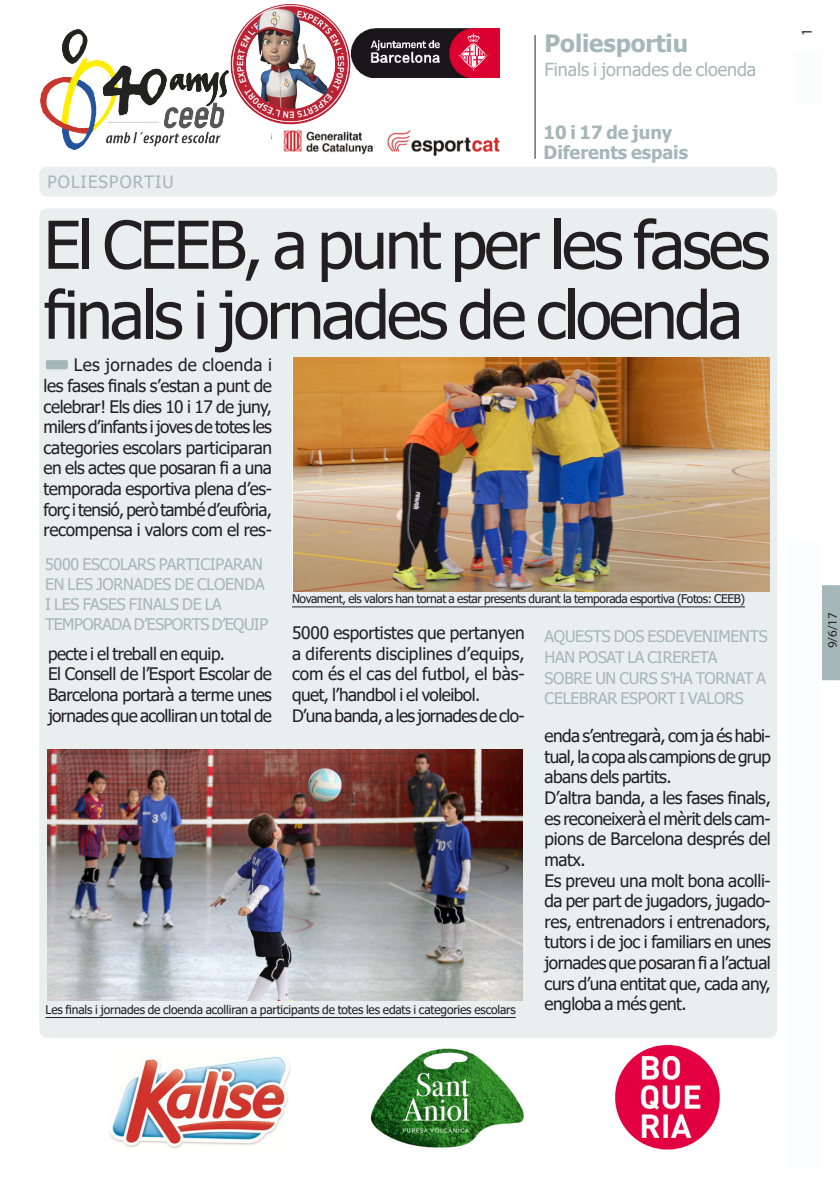
<style>
.page{position:relative;width:840px;height:1191px;background:#fff}
.page>*{position:absolute;margin:0;border:0;box-sizing:border-box;transform-origin:0 0}
.totc_TITULAR-noti-31{font:66px/70px "Tahoma";letter-spacing:-.045em;color:#231f20}
.t1{font:700 24px "Tahoma";letter-spacing:-.005em;color:#a5b7b9}
.t2{font:700 18.2px "Tahoma";letter-spacing:-.005em;color:#a5b7b9}
.t3{font:18px "Tahoma";letter-spacing:-.005em;color:#a5b7b9}
.totc_TEXT_BASE{font:17.2px/20.6px "Tahoma";letter-spacing:-.03em;color:#231f20;text-align:justify}
.totc_EPÍGRAF{font:17px "Tahoma";letter-spacing:.065em;color:#a5b7b9}
.totc_EPÍGRAF-2{font:16px/20px "Tahoma";letter-spacing:-.015em;color:#a5b7b9}
.t4{font:15px "Myriad Pro";color:#231f20}
.totc_FRASE_noti-càrr{font:13px "Myriad Pro";color:#231f20}
.totc_PEU_FOTO{font:12px "Tahoma";letter-spacing:-.015em;color:#231f20}
.totc_PEU_FOTO-2{font:12px "Tahoma";letter-spacing:-.035em;color:#231f20}
</style>
<div class="page">
<div style="left:822px;top:585px;width:17px;height:95px;background:#a5b7b9"></div>
<div style="left:39px;top:208px;width:737px;height:829px;background:#e9eeef;border-radius:8px"></div>
<div style="left:39px;top:167px;width:737px;height:30px;background:#e9eeef;border-radius:8px"></div>
<img style="left:293px;top:357px;width:476px;height:234px">
<hr style="left:292px;top:606px;width:452px;height:1px;background:#231f20">
<hr style="left:534px;top:35px;width:1px;height:124px;background:#231f20">
<div style="left:787px;top:540px;width:34px;height:629px;background:#fbfdfe"></div>
<div style="left:793px;top:50px;width:28px;height:54px;background:#fbfdfc"></div>
<img style="left:364px;top:28px;width:135px;height:50px">
<img style="left:615px;top:1044px;width:105px;height:106px">
<img style="left:283px;top:130px;width:217px;height:26px">
<img style="left:47px;top:749px;width:475px;height:251px">
<hr style="left:45px;top:1017px;width:470px;height:1px;background:#231f20">
<div style="left:46px;top:360px;width:22px;height:9px;background:#a5b7b9;border-radius:2px"></div>
<img style="left:228px;top:3px;width:136px;height:133px">
<img style="left:370px;top:1048px;width:154px;height:100px">
<img style="left:109px;top:1055px;width:181px;height:94px">
<img style="left:41px;top:29px;width:187px;height:121px">
<p class="t1" style="left:544px;top:27px;width:145px">Poliesportiu</p>
<p class="t3" style="left:544px;top:58px;width:213px">Finals i jornades de cloenda</p>
<p class="totc_EPÍGRAF" style="left:47px;top:170px;width:128px">POLIESPORTIU</p>
<p class="t2" style="left:543px;top:119px;width:130px">10 i 17 de juny</p>
<p class="t2" style="left:543px;top:140px;width:146px">Diferents espais</p>
<p class="totc_TITULAR-noti-31" style="left:44px;top:213px;width:727px">El CEEB, a punt per les fases finals i jornades de cloenda</p>
<p class="totc_TEXT_BASE" style="left:44px;top:356px;width:230px;text-indent:30px">Les jornades de cloenda i les fases finals s’estan a punt de celebrar! Els dies 10 i 17 de juny, milers d’infants i joves de totes les categories escolars participaran en els actes que posaran fi a una temporada esportiva plena d’es&shy;forç i tensió, però també d’eufòria, recompensa i valors com el res-</p>
<p class="totc_EPÍGRAF-2" style="left:45px;top:555px;width:224px">5000 ESCOLARS PARTICIPARAN<br>EN LES JORNADES DE CLOENDA<br>I LES FASES FINALS DE LA<br>TEMPORADA D’ESPORTS D’EQUIP</p>
<p class="totc_TEXT_BASE" style="left:48px;top:644px;width:178px">pecte i el treball en equip.</p>
<p class="totc_TEXT_BASE" style="left:48px;top:665px;width:225px">El Consell de l’Esport Escolar de Barcelona portarà a terme unes jornades que acolliran un total de</p>
<p class="totc_PEU_FOTO-2" style="left:292px;top:590px;width:454px">Novament, els valors han tornat a estar presents durant la temporada esportiva (Fotos: CEEB)</p>
<p class="totc_TEXT_BASE" style="left:292px;top:623px;width:234px">5000 esportistes que pertanyen a diferents disciplines d’equips, com és el cas del futbol, el bàs&shy;quet, l’handbol i el voleibol.</p>
<p class="totc_TEXT_BASE" style="left:292px;top:706px;width:234px">D’una banda, a les jornades de clo-</p>
<p class="totc_EPÍGRAF-2" style="left:544px;top:627px;width:224px;line-height:20.6px">AQUESTS DOS ESDEVENIMENTS<br>HAN POSAT LA CIRERETA<br>SOBRE UN CURS S’HA TORNAT A<br>CELEBRAR ESPORT I VALORS</p>
<p class="totc_PEU_FOTO" style="left:45px;top:1001px;width:471px">Les finals i jornades de cloenda acolliran a participants de totes les edats i categories escolars</p>
<p class="totc_TEXT_BASE" style="left:544px;top:726px;width:227px">enda s’entregarà, com ja és habi&shy;tual, la copa als campions de grup abans dels partits.</p>
<p class="totc_TEXT_BASE" style="left:544px;top:788px;width:227px">D’altra banda, a les fases finals, es reconeixerà el mèrit dels cam&shy;pions de Barcelona després del matx.</p>
<p class="totc_TEXT_BASE" style="left:544px;top:871px;width:228px">Es preveu una molt bona acolli&shy;da per part de jugadors, jugado&shy;res, entrenadors i entrenadors, tutors i de joc i familiars en unes jornades que posaran fi a l’actual curs d’una entitat que, cada any, engloba a més gent.</p>
<p class="t4" style="left:797px;top:36px;width:9px;rotate:-90deg">1</p>
<p class="totc_FRASE_noti-càrr" style="left:824px;top:648px;width:38px;rotate:-90deg">9/6/17</p>
</div>
